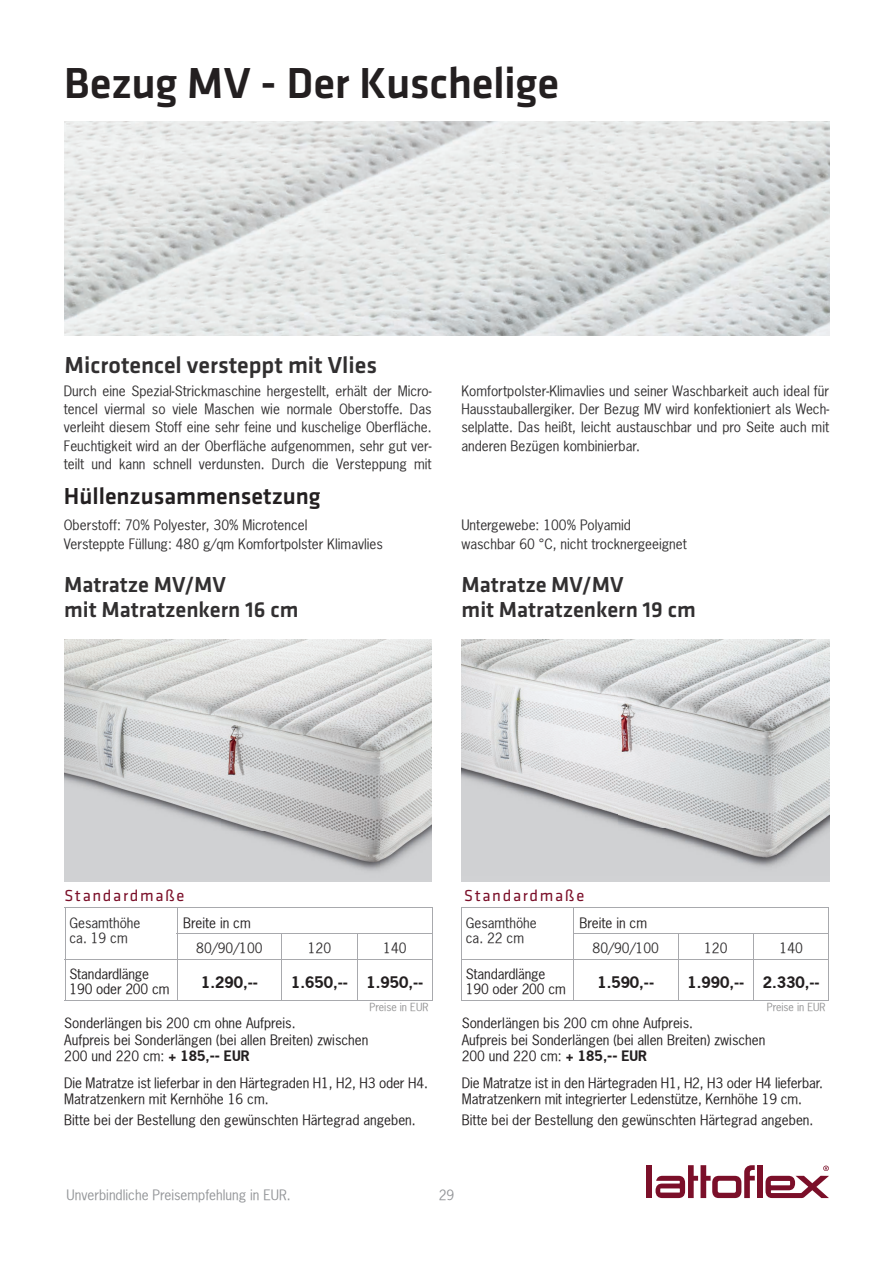
<style>
.page{position:relative;width:893px;height:1263px;background:#fff}
.page>*{position:absolute;margin:0;border:0;box-sizing:border-box;transform-origin:0 0}
.t1{font:500 45px "Klavika Basic";letter-spacing:-.01em;color:#231f20}
.t2{font:500 24px "Klavika Basic";color:#312f30}
.t3{font:500 24px "Klavika Basic";color:#231f20}
.t4{font:500 22.5px/25px "Klavika Basic";color:#312f30}
.t5{font:16.5px "Klavika Basic";letter-spacing:.1em;color:#7b0f29}
.t6{font:700 15px "News Gothic";color:#231f20}
.t7{font:13.5px/18.3px "News Gothic";color:#312f30}
.t8{font:13.5px/16.5px "News Gothic";color:#231f20}
.t9{font:13.5px "News Gothic";color:#939598}
.t10{font:10.5px "News Gothic";color:#949495}
.s1{font-weight:700}
.s2{font-weight:700;font-size:15px}
</style>
<div class="page">
<div style="left:646px;top:1165px;width:6px;height:33px;background:#7b0f29"></div>
<div style="left:757px;top:1165px;width:6px;height:33px;background:#7b0f29"></div>
<svg style="left:765px;top:1165px;width:64px;height:33px"></svg>
<svg style="left:655px;top:1165px;width:100px;height:33px"></svg>
<img style="left:64px;top:639px;width:368px;height:243px">
<img style="left:461px;top:639px;width:368px;height:243px">
<hr style="left:461px;top:907px;width:112px;height:1px;background:#a8a9ad">
<svg style="left:461px;top:908px;width:1px;height:51px"></svg>
<hr style="left:573px;top:907px;width:105px;height:1px;background:#a8a9ad">
<hr style="left:678px;top:907px;width:75px;height:1px;background:#a8a9ad">
<hr style="left:753px;top:907px;width:76px;height:1px;background:#a8a9ad">
<hr style="left:573px;top:933px;width:105px;height:1px;background:#a8a9ad">
<svg style="left:573px;top:908px;width:1px;height:51px"></svg>
<hr style="left:678px;top:933px;width:75px;height:1px;background:#a8a9ad">
<svg style="left:678px;top:934px;width:1px;height:25px"></svg>
<hr style="left:753px;top:933px;width:76px;height:1px;background:#a8a9ad">
<svg style="left:753px;top:934px;width:1px;height:25px"></svg>
<hr style="left:461px;top:959px;width:112px;height:1px;background:#a8a9ad">
<hr style="left:461px;top:960px;width:1px;height:40px;background:#a8a9ad">
<hr style="left:573px;top:959px;width:105px;height:1px;background:#a8a9ad">
<hr style="left:573px;top:960px;width:1px;height:40px;background:#a8a9ad">
<hr style="left:678px;top:959px;width:75px;height:1px;background:#a8a9ad">
<hr style="left:678px;top:960px;width:1px;height:40px;background:#a8a9ad">
<hr style="left:753px;top:959px;width:76px;height:1px;background:#a8a9ad">
<hr style="left:753px;top:960px;width:1px;height:40px;background:#a8a9ad">
<hr style="left:829px;top:960px;width:1px;height:40px;background:#a8a9ad">
<hr style="left:461px;top:1000px;width:112px;height:1px;background:#a8a9ad">
<hr style="left:573px;top:1000px;width:105px;height:1px;background:#a8a9ad">
<hr style="left:678px;top:1000px;width:75px;height:1px;background:#a8a9ad">
<hr style="left:753px;top:1000px;width:76px;height:1px;background:#a8a9ad">
<hr style="left:65px;top:907px;width:112px;height:1px;background:#a8a9ad">
<svg style="left:65px;top:908px;width:1px;height:51px"></svg>
<hr style="left:177px;top:907px;width:105px;height:1px;background:#a8a9ad">
<hr style="left:282px;top:907px;width:75px;height:1px;background:#a8a9ad">
<hr style="left:357px;top:907px;width:76px;height:1px;background:#a8a9ad">
<hr style="left:177px;top:933px;width:105px;height:1px;background:#a8a9ad">
<svg style="left:177px;top:908px;width:1px;height:51px"></svg>
<hr style="left:282px;top:933px;width:75px;height:1px;background:#a8a9ad">
<svg style="left:281px;top:934px;width:1px;height:25px"></svg>
<hr style="left:357px;top:933px;width:76px;height:1px;background:#a8a9ad">
<svg style="left:357px;top:934px;width:1px;height:25px"></svg>
<svg style="left:432px;top:908px;width:1px;height:51px"></svg>
<hr style="left:65px;top:959px;width:112px;height:1px;background:#a8a9ad">
<hr style="left:65px;top:960px;width:1px;height:40px;background:#a8a9ad">
<hr style="left:177px;top:959px;width:105px;height:1px;background:#a8a9ad">
<hr style="left:177px;top:960px;width:1px;height:40px;background:#a8a9ad">
<hr style="left:282px;top:959px;width:75px;height:1px;background:#a8a9ad">
<hr style="left:281px;top:960px;width:1px;height:40px;background:#a8a9ad">
<hr style="left:357px;top:959px;width:76px;height:1px;background:#a8a9ad">
<hr style="left:357px;top:960px;width:1px;height:40px;background:#a8a9ad">
<hr style="left:432px;top:960px;width:1px;height:40px;background:#a8a9ad">
<hr style="left:65px;top:1000px;width:112px;height:1px;background:#a8a9ad">
<hr style="left:177px;top:1000px;width:105px;height:1px;background:#a8a9ad">
<hr style="left:282px;top:1000px;width:75px;height:1px;background:#a8a9ad">
<hr style="left:357px;top:1000px;width:76px;height:1px;background:#a8a9ad">
<img style="left:65px;top:121px;width:764px;height:215px">
<h1 class="t1" style="left:64px;top:52px;width:497px">Bezug MV - Der Kuschelige</h1>
<h2 class="t2" style="left:65px;top:348px;width:314px">Microtencel versteppt mit Vlies</h2>
<p class="t7" style="left:64px;top:382px;width:369px;text-align:justify">Durch eine Spezial-Strickmaschine hergestellt, erhält der Micro&shy;tencel viermal so viele Maschen wie normale Oberstoffe. Das verleiht diesem Stoff eine sehr feine und kuschelige Oberfläche.<br>Feuchtigkeit wird an der Oberfläche aufgenommen, sehr gut ver&shy;teilt und kann schnell verdunsten. Durch die Versteppung mit</p>
<p class="t7" style="left:461px;top:382px;width:369px;text-align:justify">Komfortpolster-Klimavlies und seiner Waschbarkeit auch ideal für Hausstauballergiker. Der Bezug MV wird konfektioniert als Wech&shy;selplatte. Das heißt, leicht austauschbar und pro Seite auch mit anderen Bezügen kombinierbar.</p>
<h2 class="t3" style="left:64px;top:479px;width:258px">Hüllenzusammensetzung</h2>
<p class="t7" style="left:64px;top:516px;width:321px">Oberstoff: 70% Polyester, 30% Microtencel<br>Versteppte Füllung: 480 g/qm Komfortpolster Klimavlies</p>
<p class="t7" style="left:461px;top:516px;width:227px">Untergewebe: 100% Polyamid waschbar 60 °C, nicht trocknergeeignet</p>
<h3 class="t4" style="left:64px;top:572px;width:236px">Matratze MV/MV<br>mit Matratzenkern 16 cm</h3>
<h3 class="t4" style="left:462px;top:572px;width:236px">Matratze MV/MV<br>mit Matratzenkern 19 cm</h3>
<p class="t5" style="left:64px;top:885px;width:122px">Standardmaße</p>
<p class="t7" style="left:69px;top:915px;width:72px;line-height:15px">Gesamthöhe ca. 19 cm</p>
<p class="t8" style="left:183px;top:914px;width:69px">Breite in cm</p>
<p class="t7" style="left:196px;top:939px;width:68px">80/90/100</p>
<p class="t7" style="left:308px;top:939px;width:25px">120</p>
<p class="t7" style="left:383px;top:939px;width:25px">140</p>
<p class="t8" style="left:69px;top:966px;width:101px;line-height:15px">Standardlänge<br>190 oder 200 cm</p>
<p class="t6" style="left:201px;top:972px;width:58px">1.290,--</p>
<p class="t6" style="left:291px;top:972px;width:134px">1.650,-- 1.950,--</p>
<p class="t8" style="left:64px;top:1015px;width:306px">Sonderlängen bis 200 cm ohne Aufpreis.<br>Aufpreis bei Sonderlängen (bei allen Breiten) zwischen<br>200 und 220 cm: <span class="s1">+ 185,</span><span class="s2">--</span> <span class="s1">EUR</span></p>
<p class="t8" style="left:64px;top:1074px;width:365px">Die Matratze ist lieferbar in den Härtegraden H1, H2, H3 oder H4.<br>Matratzenkern mit Kernhöhe 16 cm.</p>
<p class="t8" style="left:64px;top:1111px;width:353px">Bitte bei der Bestellung den gewünschten Härtegrad angeben.</p>
<p class="t10" style="left:370px;top:1000px;width:60px">Preise in EUR</p>
<p class="t5" style="left:464px;top:885px;width:122px">Standardmaße</p>
<p class="t7" style="left:466px;top:915px;width:72px;line-height:15px">Gesamthöhe ca. 22 cm</p>
<p class="t8" style="left:579px;top:914px;width:69px">Breite in cm</p>
<p class="t7" style="left:593px;top:939px;width:68px">80/90/100</p>
<p class="t7" style="left:704px;top:939px;width:25px">120</p>
<p class="t7" style="left:780px;top:939px;width:25px">140</p>
<p class="t8" style="left:466px;top:966px;width:101px;line-height:15px">Standardlänge<br>190 oder 200 cm</p>
<p class="t6" style="left:597px;top:972px;width:58px">1.590,--</p>
<p class="t6" style="left:687px;top:972px;width:134px">1.990,-- 2.330,--</p>
<p class="t10" style="left:767px;top:1000px;width:60px">Preise in EUR</p>
<p class="t8" style="left:462px;top:1015px;width:305px">Sonderlängen bis 200 cm ohne Aufpreis.<br>Aufpreis bei Sonderlängen (bei allen Breiten) zwischen<br>200 und 220 cm: <span class="s1">+ 185,</span><span class="s2">--</span> <span class="s1">EUR</span></p>
<p class="t8" style="left:462px;top:1074px;width:363px">Die Matratze ist in den Härtegraden H1, H2, H3 oder H4 lieferbar.<br>Matratzenkern mit integrierter Ledenstütze, Kernhöhe 19 cm.</p>
<p class="t8" style="left:462px;top:1111px;width:353px">Bitte bei der Bestellung den gewünschten Härtegrad angeben.</p>
<p class="t9" style="left:67px;top:1186px;width:226px">Unverbindliche Preisempfehlung in EUR.</p>
<p class="t9" style="left:439px;top:1186px;width:17px">29</p>
</div>
